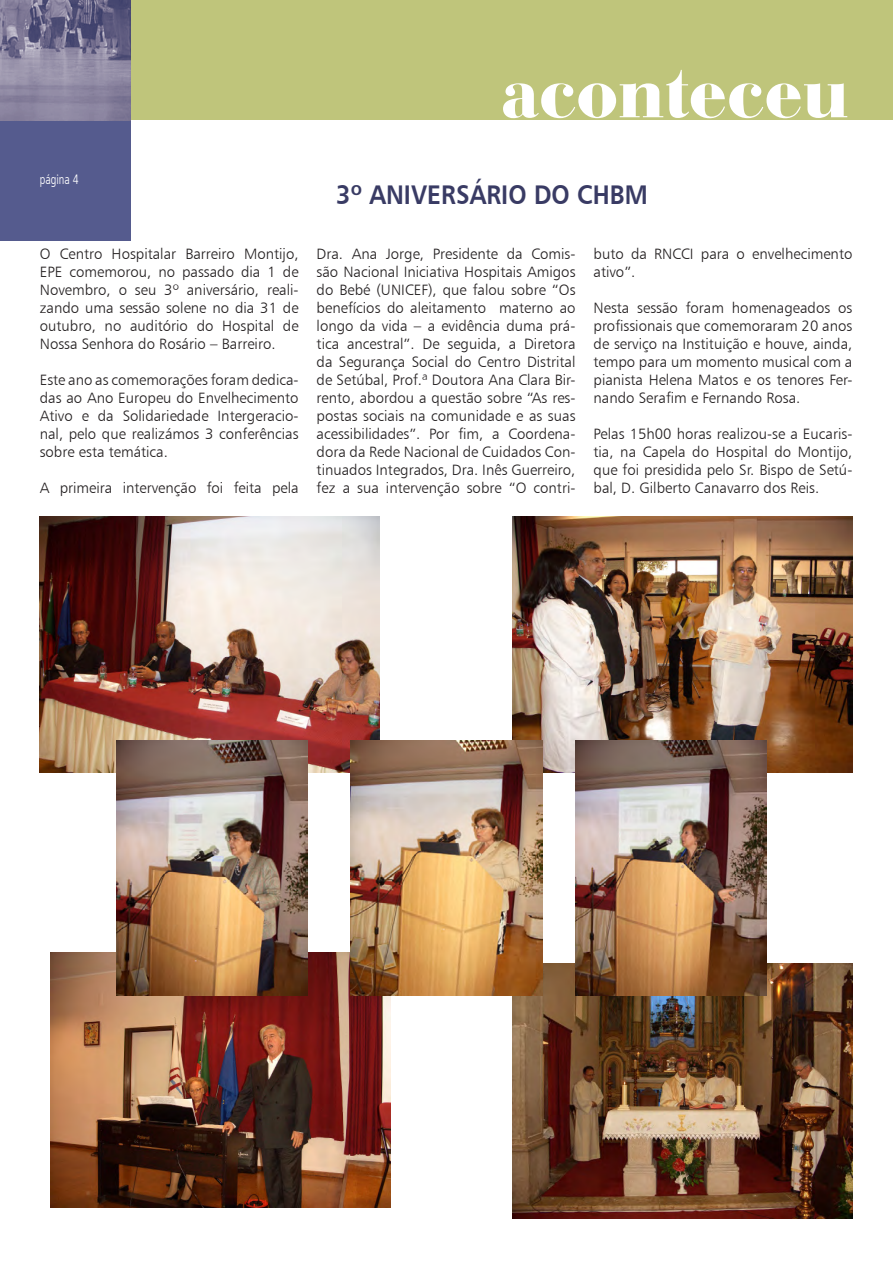
<style>
.page{position:relative;width:893px;height:1263px;background:#fff}
.page>*{position:absolute;margin:0;border:0;box-sizing:border-box;transform-origin:0 0}
.t1{font:900 75px "Bauer Bodoni BT";letter-spacing:.005em;color:#fff}
.t2{font:27px "Humanist 777 BT Bold B";letter-spacing:.005em;color:#393b64;scale:.9 1}
.t3{font:15px/18px "Humanist 777 BT Light B";color:#231f20;text-align:justify}
.t4{font:13.5px "Frut";color:#fff;scale:.9 1}
</style>
<div class="page">
<div style="left:0;top:120px;width:131px;height:120px;background:#555b8e"></div>
<div style="left:0;top:0;width:893px;height:120px;background:#bfc57b"></div>
<img style="left:0;top:0;width:131px;height:120px">
<img style="left:40px;top:517px;width:340px;height:255px">
<img style="left:50px;top:952px;width:341px;height:256px">
<img style="left:512px;top:517px;width:340px;height:255px">
<img style="left:512px;top:963px;width:340px;height:255px">
<img style="left:575px;top:740px;width:192px;height:255px">
<img style="left:351px;top:740px;width:191px;height:255px">
<img style="left:116px;top:740px;width:192px;height:255px">
<p class="t1" style="left:501px;top:45px;width:349px">aconteceu</p>
<p class="t4" style="left:40px;top:172px;width:45px">página 4</p>
<p class="t3" style="left:40px;top:245px;width:260px">O Centro Hospitalar Barreiro Montijo, EPE comemorou, no passado dia 1 de Novembro, o seu 3º aniversário, reali&shy;zando uma sessão solene no dia 31 de outubro, no auditório do Hospital de Nossa Senhora do Rosário – Barreiro.</p>
<p class="t3" style="left:40px;top:371px;width:260px">Este ano as comemorações foram dedica&shy;das ao Ano Europeu do Envelhecimento Ativo e da Solidariedade Intergeracio&shy;nal, pelo que realizámos 3 conferências sobre esta temática.</p>
<p class="t3" style="left:40px;top:479px;width:260px">A primeira intervenção foi feita pela</p>
<p class="t2" style="left:336px;top:177px;width:348px">3º ANIVERSÁRIO DO CHBM</p>
<p class="t3" style="left:317px;top:245px;width:260px">Dra. Ana Jorge, Presidente da Comis&shy;são Nacional Iniciativa Hospitais Amigos do Bebé (UNICEF), que falou sobre “Os benefícios do aleitamento materno ao longo da vida – a evidência duma prá&shy;tica ancestral”. De seguida, a Diretora da Segurança Social do Centro Distrital de Setúbal, Prof.ª Doutora Ana Clara Bir&shy;rento, abordou a questão sobre “As res&shy;postas sociais na comunidade e as suas acessibilidades”. Por fim, a Coordena&shy;dora da Rede Nacional de Cuidados Con&shy;tinuados Integrados, Dra. Inês Guerreiro, fez a sua intervenção sobre “O contri-</p>
<p class="t3" style="left:593px;top:245px;width:260px">buto da RNCCI para o envelhecimento ativo”.</p>
<p class="t3" style="left:593px;top:299px;width:260px">Nesta sessão foram homenageados os profissionais que comemoraram 20 anos de serviço na Instituição e houve, ainda, tempo para um momento musical com a pianista Helena Matos e os tenores Fer&shy;nando Serafim e Fernando Rosa.</p>
<p class="t3" style="left:593px;top:425px;width:260px">Pelas 15h00 horas realizou-se a Eucaris&shy;tia, na Capela do Hospital do Montijo, que foi presidida pelo Sr. Bispo de Setú&shy;bal, D. Gilberto Canavarro dos Reis.</p>
</div>
